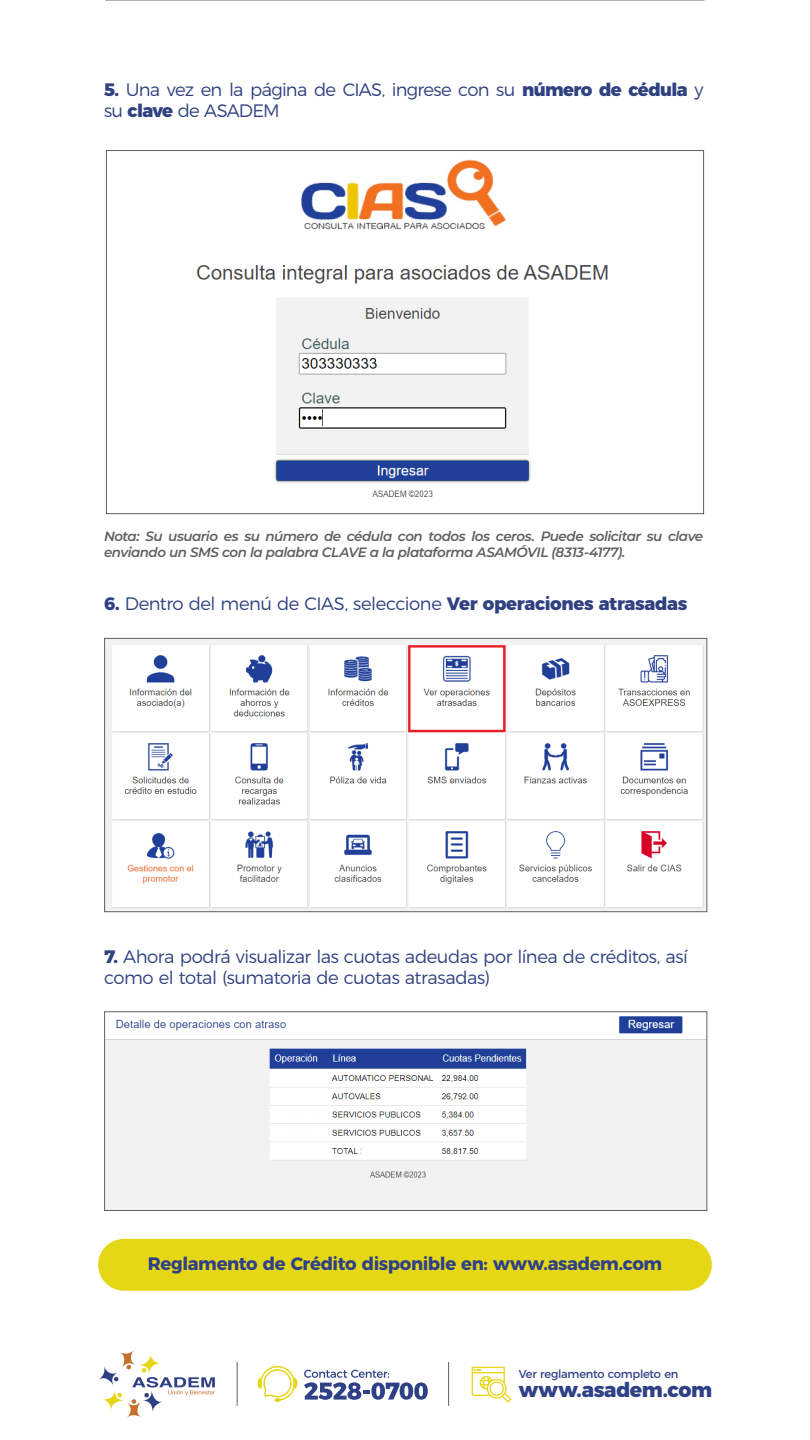
<style>
.page{position:relative;width:810px;height:1440px;background:#fff}
.page>*{position:absolute;margin:0;border:0;box-sizing:border-box;transform-origin:0 0}
.t1{font:800 20.33px "Montserrat";letter-spacing:-.015em;color:#2f4186}
.t2{font:300 18px/21.6px "Montserrat";letter-spacing:-.03em;color:#2f4180}
.t3{font:700 18px "Montserrat";letter-spacing:-.02em;color:#2f4186}
.t4{font:italic 600 13.5px/16.5px "Montserrat";letter-spacing:-.035em;color:#606060}
.t5{font:11.48px "Montserrat";letter-spacing:-.025em;color:#2f4186}
.s1{font-weight:800}
</style>
<div class="page">
<img style="left:106px;top:1016px;width:599px;height:193px">
<hr style="left:105px;top:0;width:599px;height:1px;background:#606060">
<svg style="left:106px;top:150px;width:598px;height:364px"></svg>
<img style="left:106px;top:640px;width:599px;height:270px">
<div style="left:104px;top:638px;width:603px;height:274px;border:1px solid #606060"></div>
<div style="left:104px;top:1011px;width:603px;height:200px;border:1px solid #606060"></div>
<svg style="left:99px;top:1350px;width:116px;height:68px"></svg>
<hr style="left:237px;top:1362px;width:1px;height:44px;background:#606060">
<hr style="left:448px;top:1362px;width:1px;height:44px;background:#606060">
<svg style="left:304px;top:1370px;width:124px;height:30px"></svg>
<svg style="left:258px;top:1366px;width:39px;height:36px"></svg>
<svg style="left:472px;top:1367px;width:40px;height:36px"></svg>
<div style="left:98px;top:1239px;width:614px;height:52px;background:#e6d716;border-radius:26px"></div>
<p class="t2" style="left:104px;top:77px;width:601px"><span class="s1">5.</span> Una vez en la página de CIAS, ingrese con su <span class="s1">número de cédula</span> y su <span class="s1">clave</span> de ASADEM</p>
<p class="t4" style="left:104px;top:527px;width:601px">Nota: Su usuario es su número de cédula con todos los ceros. Puede solicitar su clave enviando un SMS con la palabra CLAVE a la plataforma ASAMÓVIL (8313-4177).</p>
<p class="t2" style="left:104px;top:592px;width:585px"><span class="s1">6.</span> Dentro del menú de CIAS, seleccione <span class="s1">Ver operaciones atrasadas</span></p>
<p class="t2" style="left:104px;top:944px;width:586px"><span class="s1">7.</span> Ahora podrá visualizar las cuotas adeudas por línea de créditos, así como el total (sumatoria de cuotas atrasadas)</p>
<p class="t3" style="left:148px;top:1249px;width:516px">Reglamento de Crédito disponible en: www.asadem.com</p>
<p class="t5" style="left:519px;top:1365px;width:161px">Ver reglamento completo en</p>
<p class="t1" style="left:519px;top:1373px;width:195px">www.asadem.com</p>
</div>
